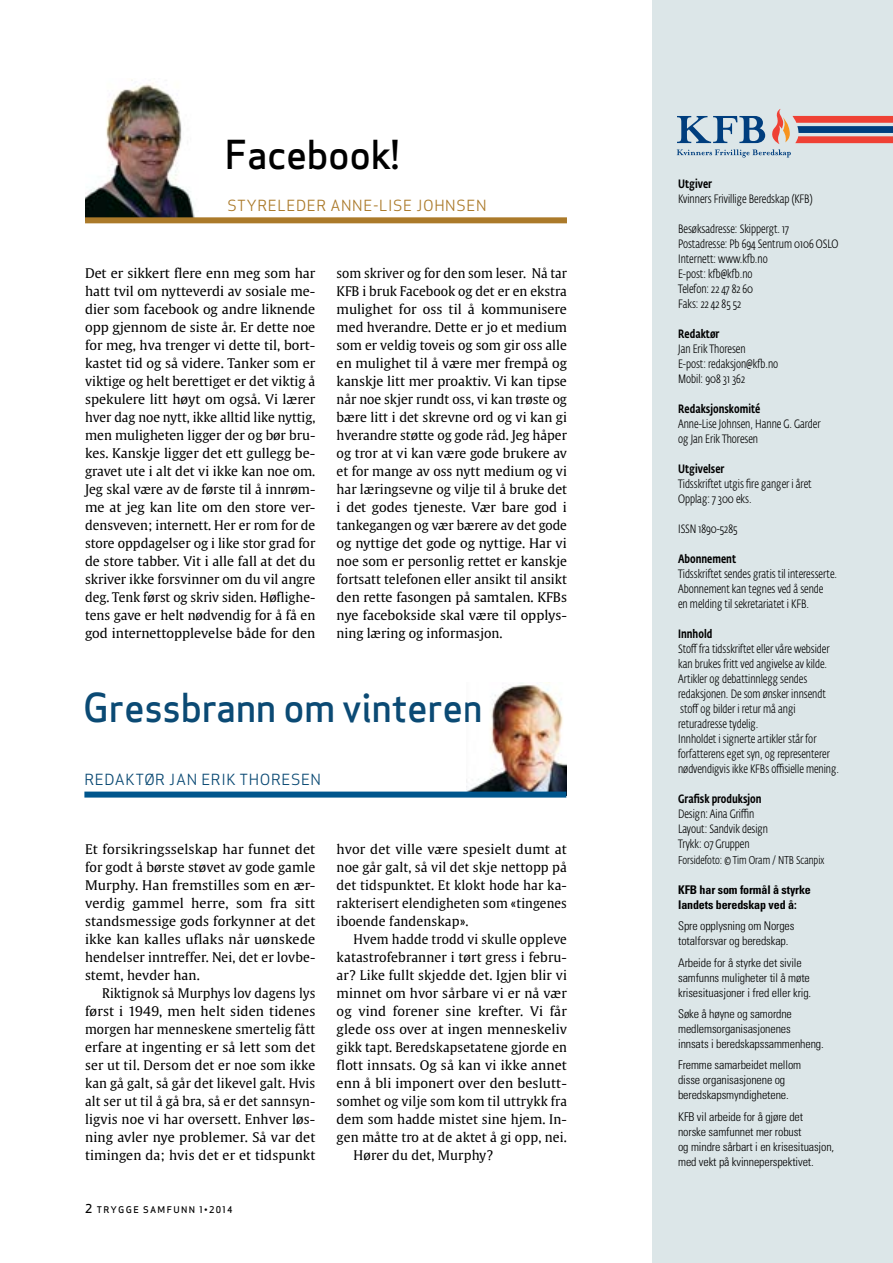
<style>
.page{position:relative;width:893px;height:1263px;background:#fff}
.page>*{position:absolute;margin:0;border:0;box-sizing:border-box;transform-origin:0 0}
.t1{font:39px "Apex Sans Medium T";letter-spacing:-.01em;color:#0b4a74}
.t2{font:39px "Apex Sans Medium T";letter-spacing:-.01em;color:#000}
.t3{font:15px "Apex Sans Book T";letter-spacing:.04em;color:#ab7a2a}
.t4{font:15px "Apex Sans Book T";letter-spacing:.04em;color:#0b4a74}
.t5{font:13.2px/18px "Gulliver Regular Roman";letter-spacing:.01em;color:#000;text-align:justify}
.t6{font:13.2px/18px "Gulliver Regular Roman";letter-spacing:.01em;color:#000;text-align:justify;scale:.96 1}
.t7{font:300 12px/15px "Fedra Sans Cond Alt Std";color:#000}
.t8{font:300 condensed 12px/15px "Univers";letter-spacing:-.01em;color:#000}
.t9{font:500 12px "Fedra Sans Cond Alt Std";color:#000}
.t10{font:700 condensed 12px/15px "Univers";letter-spacing:-.01em;color:#000}
.t11{font:300 11.25px "Fedra Sans Cond Alt Std";color:#000}
.t12{font:9px "Apex Sans Medium C";letter-spacing:.15em;color:#000}
.s1{font-size:12px}
</style>
<div class="page">
<div style="left:653px;top:0;width:240px;height:1263px;background:#dce6e8"></div>
<svg style="left:677px;top:109px;width:216px;height:49px"></svg>
<img style="left:85px;top:79px;width:110px;height:138px">
<div style="left:85px;top:217px;width:482px;height:6px;background:#ab7a2a"></div>
<img style="left:466px;top:683px;width:100px;height:108px">
<div style="left:84px;top:791px;width:482px;height:6px;background:#00568d"></div>
<h1 class="t2" style="left:225px;top:129px;width:176px">Facebook!</h1>
<p class="t3" style="left:228px;top:196px;width:260px">STYRELEDER ANNE-LISE JOHNSEN</p>
<p class="t5" style="left:85px;top:264px;width:232px">Det er sikkert flere enn meg som har hatt tvil om nytteverdi av sosiale me&shy;dier som facebook og andre liknende opp gjennom de siste år. Er dette noe for meg, hva trenger vi dette til, bort&shy;kastet tid og så videre. Tanker som er viktige og helt berettiget er det viktig å spekulere litt høyt om også. Vi lærer hver dag noe nytt, ikke alltid like nyttig, men muligheten ligger der og bør bru&shy;kes. Kanskje ligger det ett gullegg be&shy;gravet ute i alt det vi ikke kan noe om.<br>Jeg skal være av de første til å innrøm&shy;me at jeg kan lite om den store ver&shy;densveven; internett. Her er rom for de store oppdagelser og i like stor grad for de store tabber. Vit i alle fall at det du skriver ikke forsvinner om du vil angre deg. Tenk først og skriv siden. Høflighe&shy;tens gave er helt nødvendig for å få en god internettopplevelse både for den</p>
<p class="t6" style="left:337px;top:264px;width:241px">som skriver og for den som leser. Nå tar KFB i bruk Facebook og det er en ekstra mulighet for oss til å kommunisere med hverandre. Dette er jo et medium som er veldig toveis og som gir oss alle en mulighet til å være mer frempå og kanskje litt mer proaktiv. Vi kan tipse når noe skjer rundt oss, vi kan trøste og bære litt i det skrevne ord og vi kan gi hverandre støtte og gode råd. Jeg håper og tror at vi kan være gode brukere av et for mange av oss nytt medium og vi har læringsevne og vilje til å bruke det i det godes tjeneste. Vær bare god i tankegangen og vær bærere av det gode og nyttige det gode og nyttige. Har vi noe som er personlig rettet er kanskje fortsatt telefonen eller ansikt til ansikt den rette fasongen på samtalen. KFBs nye facebokside skal være til opplys&shy;ning læring og informasjon.</p>
<h1 class="t1" style="left:83px;top:682px;width:402px">G ressbrann om vinteren</h1>
<p class="t4" style="left:84px;top:769px;width:238px">REDAKTØR JAN ERIK THORESEN</p>
<p class="t5" style="left:85px;top:840px;width:232px">Et forsikringsselskap har funnet det for godt å børste støvet av gode gamle Murphy. Han fremstilles som en ær&shy;verdig gammel herre, som fra sitt standsmessige gods forkynner at det ikke kan kalles uflaks når uønskede hendelser inntreffer. Nei, det er lovbe&shy;stemt, hevder han.</p>
<p class="t6" style="left:85px;top:984px;width:241px;text-indent:17px">Riktignok så Murphys lov dagens lys først i 1949, men helt siden tidenes morgen har menneskene smertelig fått erfare at ingenting er så lett som det ser ut til. Dersom det er noe som ikke kan gå galt, så går det likevel galt. Hvis alt ser ut til å gå bra, så er det sannsyn&shy;ligvis noe vi har oversett. Enhver løs&shy;ning avler nye problemer. Så var det timingen da; hvis det er et tidspunkt</p>
<p class="t12" style="left:85px;top:1204px;width:149px"><span class="s1">2</span> TRYGGE SAMFUNN 1•2014</p>
<p class="t5" style="left:337px;top:840px;width:232px">hvor det ville være spesielt dumt at noe går galt, så vil det skje nettopp på det tidspunktet. Et klokt hode har ka&shy;rakterisert elendigheten som «tingenes iboende fandenskap».</p>
<p class="t6" style="left:354px;top:930px;width:224px">Hvem hadde trodd vi skulle oppleve</p>
<p class="t5" style="left:337px;top:948px;width:232px">katastrofebranner i tørt gress i febru-</p>
<p class="t5" style="left:337px;top:966px;width:232px">ar? Like fullt skjedde det. Igjen blir vi</p>
<p class="t5" style="left:337px;top:984px;width:232px">minnet om hvor sårbare vi er nå vær</p>
<p class="t5" style="left:337px;top:1002px;width:232px">og vind forener sine krefter. Vi får</p>
<p class="t5" style="left:337px;top:1020px;width:232px">glede oss over at ingen menneskeliv</p>
<p class="t5" style="left:337px;top:1038px;width:232px">gikk tapt. Beredskapsetatene gjorde en</p>
<p class="t5" style="left:337px;top:1056px;width:232px">flott innsats. Og så kan vi ikke annet</p>
<p class="t5" style="left:337px;top:1074px;width:232px">enn å bli imponert over den beslutt-</p>
<p class="t6" style="left:337px;top:1092px;width:241px">somhet og vilje som kom til uttrykk fra</p>
<p class="t5" style="left:337px;top:1110px;width:232px">dem som hadde mistet sine hjem. In-</p>
<p class="t5" style="left:337px;top:1128px;width:232px">gen måtte tro at de aktet å gi opp, nei.</p>
<p class="t5" style="left:354px;top:1146px;width:141px">Hører du det, Murphy?</p>
<p class="t9" style="left:678px;top:177px;width:35px">Utgiver</p>
<p class="t7" style="left:678px;top:192px;width:136px">Kvinners Frivillige Beredskap (KFB)</p>
<p class="t7" style="left:678px;top:222px;width:162px">Besøksadresse: Skippergt. 17<br>Postadresse: Pb 694 Sentrum 0106 OSLO<br>Internett: www.kfb.no<br>E-post: kfb@kfb.no<br>Telefon: 22 47 82 60<br>Faks: 22 42 85 52</p>
<p class="t9" style="left:678px;top:327px;width:43px">Redaktør</p>
<p class="t7" style="left:678px;top:342px;width:102px">Jan Erik Thoresen<br>E-post: redaksjon@kfb.no<br>Mobil: 908 31 362</p>
<p class="t9" style="left:678px;top:402px;width:84px">Redaksjonskomité</p>
<p class="t7" style="left:678px;top:417px;width:144px">Anne-Lise Johnsen, Hanne G. Garder og Jan Erik Thoresen</p>
<p class="t9" style="left:678px;top:462px;width:48px">Utgivelser</p>
<p class="t7" style="left:678px;top:477px;width:135px">Tidsskriftet utgis fire ganger i året<br>Opplag: 7 300 eks.</p>
<p class="t7" style="left:678px;top:522px;width:61px">ISSN 1890-5285</p>
<p class="t9" style="left:678px;top:552px;width:59px">Abonnement</p>
<p class="t7" style="left:678px;top:567px;width:160px">Tidsskriftet sendes gratis til interesserte.<br>Abonnement kan tegnes ved å sende<br>en melding til sekretariatet i KFB.</p>
<p class="t9" style="left:678px;top:627px;width:36px">Innhold</p>
<p class="t7" style="left:678px;top:642px;width:162px">Stoff fra tidsskriftet eller våre websider kan brukes fritt ved angivelse av kilde.<br>Artikler og debattinnlegg sendes redaksjonen. De som ønsker innsendt stoff og bilder i retur må angi returadresse tydelig.<br>Innholdet i signerte artikler står for forfatterens eget syn, og representerer nødvendigvis ikke KFBs offisielle mening.</p>
<p class="t9" style="left:678px;top:792px;width:85px">Grafisk produksjon</p>
<p class="t7" style="left:678px;top:807px;width:92px">Design: Aina Griffin<br>Layout: Sandvik design<br>Trykk: 07 Gruppen</p>
<p class="t11" style="left:678px;top:853px;width:148px">Forsidefoto: © Tim Oram / NTB Scanpix</p>
<p class="t10" style="left:678px;top:882px;width:134px">KFB har som formål å styrke landets beredskap ved å:</p>
<p class="t8" style="left:678px;top:918px;width:118px">Spre opplysning om Norges totalforsvar og beredskap.</p>
<p class="t8" style="left:678px;top:955px;width:135px">Arbeide for å styrke det sivile samfunns muligheter til å møte krisesituasjoner i fred eller krig.</p>
<p class="t8" style="left:678px;top:1006px;width:147px">Søke å høyne og samordne medlemsorganisasjonenes innsats i beredskapssammenheng.</p>
<p class="t8" style="left:678px;top:1057px;width:125px">Fremme samarbeidet mellom disse organisasjonene og beredskapsmyndighetene.</p>
<p class="t8" style="left:678px;top:1109px;width:158px">KFB vil arbeide for å gjøre det<br>norske samfunnet mer robust<br>og mindre sårbart i en krisesituasjon, med vekt på kvinneperspektivet.</p>
</div>
